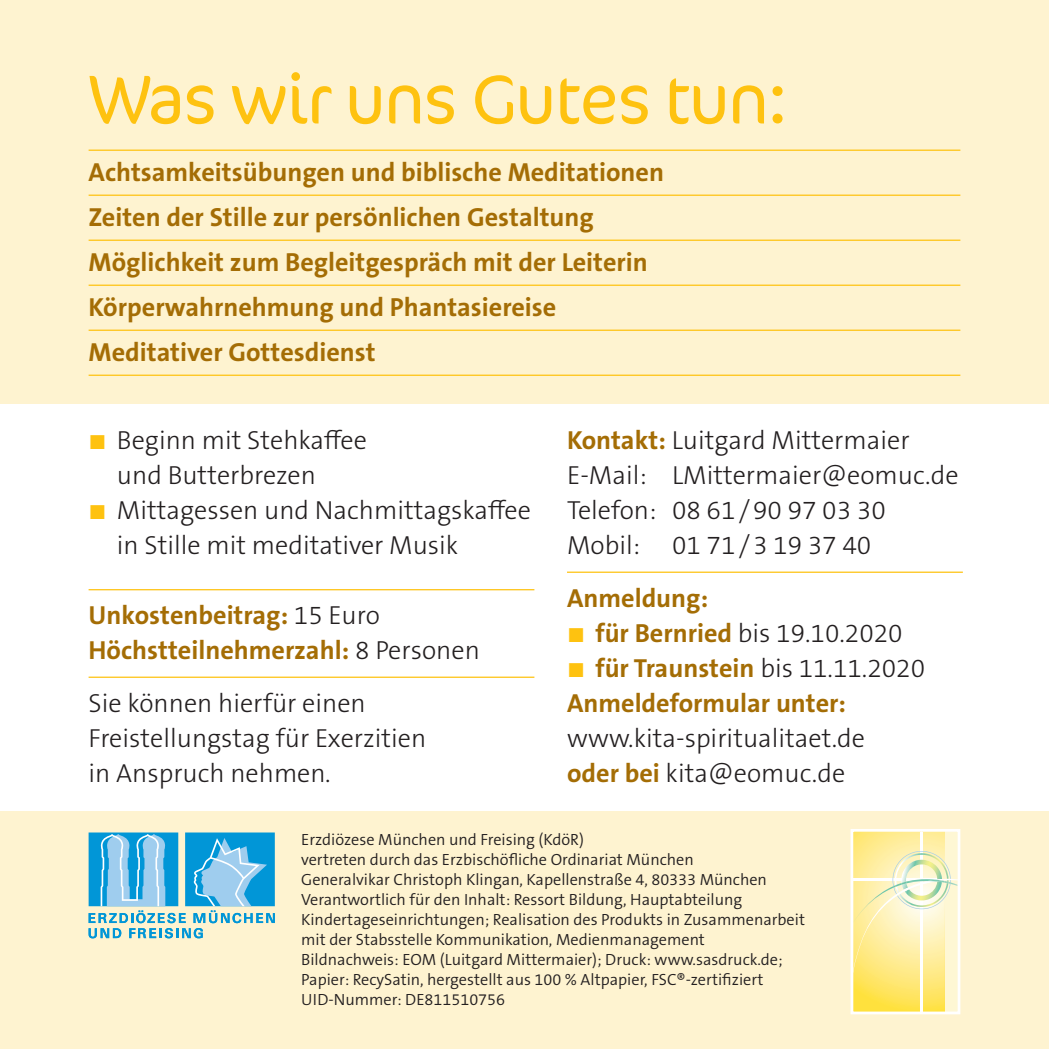
<style>
.page{position:relative;width:1049px;height:1049px;background:#fff}
.page>*{position:absolute;margin:0;border:0;box-sizing:border-box;transform-origin:0 0}
.t1{font:300 70px "Cocon Pro";letter-spacing:-.02em;color:#fec210}
.t2{font:300 26.25px/35px "The Sans B W3";color:#231f20}
.t3{font:700 26.25px/45px "The Sans B W7";color:#a46d05}
.t4{font:300 16.25px/20px "The Sans B W4";color:#231f20}
.s1{font-family:"Arial";font-weight:400;font-size:30px;color:#fec210}
.s2{font-family:"The Sans B W3";font-weight:300;color:#231f20}
.s3{font-family:"The Sans B W7";font-weight:700;color:#a46d05}
</style>
<div class="page">
<div style="left:0;top:0;width:1049px;height:404px;background:#fef3d0"></div>
<div style="left:0;top:811px;width:1049px;height:238px;background:#fef3d0"></div>
<hr style="left:89px;top:150px;width:871px;height:1px;background:#fec210">
<hr style="left:89px;top:195px;width:871px;height:1px;background:#fec210">
<hr style="left:89px;top:240px;width:871px;height:1px;background:#fec210">
<hr style="left:89px;top:285px;width:871px;height:1px;background:#fec210">
<hr style="left:89px;top:330px;width:871px;height:1px;background:#fec210">
<hr style="left:89px;top:375px;width:871px;height:1px;background:#fec210">
<hr style="left:89px;top:589px;width:445px;height:1px;background:#fec210">
<hr style="left:89px;top:676px;width:445px;height:2px;background:#fec210">
<hr style="left:567px;top:571px;width:396px;height:2px;background:#fec210">
<div style="left:89px;top:832px;width:89px;height:74px;background:#0196d7"></div>
<div style="left:185px;top:832px;width:90px;height:74px;background:#0196d7"></div>
<svg style="left:89px;top:834px;width:186px;height:104px"></svg>
<svg style="left:850px;top:829px;width:111px;height:186px"></svg>
<h1 class="t1" style="left:87px;top:54px;width:702px">Was wir uns Gutes tun:</h1>
<h2 class="t3" style="left:89px;top:150px;width:577px">Achtsamkeitsübungen und biblische Meditationen Zeiten der Stille zur persönlichen Gestaltung Möglichkeit zum Begleitgespräch mit der Leiterin Körperwahrnehmung und Phantasiereise Meditativer Gottesdienst</h2>
<h2 class="t2" style="left:117px;top:423px;width:252px;text-indent:-28px"><span class="s1">■</span> Beginn mit Stehkaffee und Butterbrezen</h2>
<h2 class="t2" style="left:117px;top:493px;width:415px;text-indent:-28px"><span class="s1">■</span> Mittagessen und Nachmittagskaffee in Stille mit meditativer Musik</h2>
<h2 class="t3" style="left:89px;top:598px;width:393px;line-height:35px">Unkostenbeitrag: <span class="s2">15 Euro<br></span>Höchstteilnehmerzahl: <span class="s2">8 Personen</span></h2>
<h2 class="t2" style="left:89px;top:685px;width:339px">Sie können hierfür einen<br>Freistellungstag für Exerzitien in Anspruch nehmen.</h2>
<h2 class="t2" style="left:567px;top:423px;width:393px"><span class="s3">Kontakt:</span> Luitgard Mittermaier<br>E-Mail: LMittermaier@eomuc.de<br>Telefon: 08 61/90 97 03 30<br>Mobil: 01 71/3 19 37 40</h2>
<h2 class="t3" style="left:567px;top:575px;width:143px">Anmeldung:</h2>
<h2 class="t2" style="left:567px;top:615px;width:337px"><span class="s1">■</span> <span class="s3">für Bernried</span> bis 19.10.2020</h2>
<h2 class="t3" style="left:567px;top:650px;width:360px;line-height:35px"><span class="s1">■</span> für Traunstein <span class="s2">bis 11.11.2020<br></span>Anmeldeformular unter:</h2>
<h2 class="t2" style="left:567px;top:720px;width:299px">www.kita-spiritualitaet.de <span class="s3">oder bei</span> kita@eomuc.de</h2>
<p class="t4" style="left:301px;top:829px;width:505px">Erzdiözese München und Freising (KdöR)<br>vertreten durch das Erzbischöfliche Ordinariat München<br>Generalvikar Christoph Klingan, Kapellenstraße 4, 80333 München Verantwortlich für den Inhalt: Ressort Bildung, Hauptabteilung Kindertageseinrichtungen; Realisation des Produkts in Zusammenarbeit mit der Stabsstelle Kommunikation, Medienmanagement Bildnachweis: EOM (Luitgard Mittermaier); Druck: www.sasdruck.de; Papier: RecySatin, hergestellt aus 100 % Altpapier, FSC®-zertifiziert UID-Nummer: DE811510756</p>
</div>
